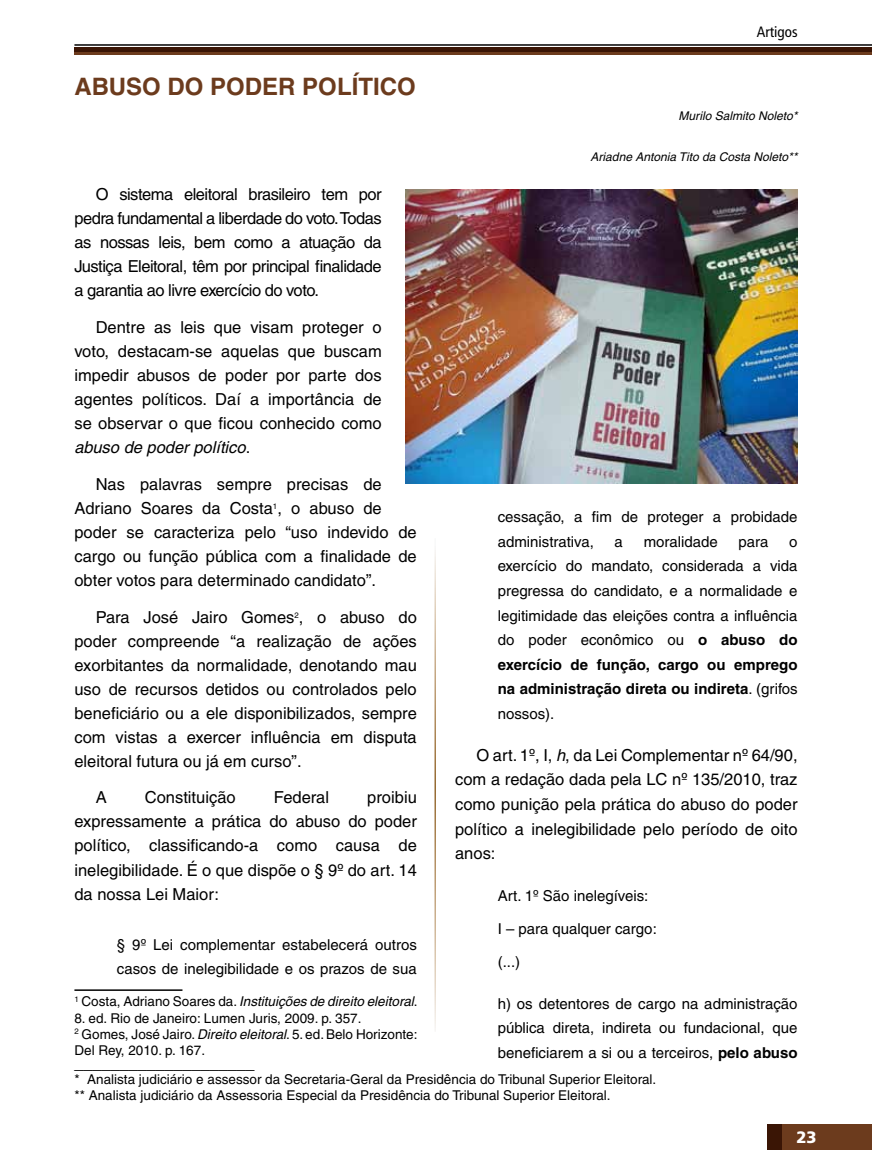
<style>
.page{position:relative;width:872px;height:1170px;background:#fff}
.page>*{position:absolute;margin:0;border:0;box-sizing:border-box;transform-origin:0 0}
.t1{font:700 24px "Helvetica";color:#6c3b1d}
.t2{font:18px "Times New Roman";color:#000}
.t3{font:16.5px/24px "Helvetica";color:#000;text-align:justify}
.t4{font:900 16.5px "Frutiger LT Std";color:#fff}
.t5{font:15px/24.6px "Helvetica";color:#000}
.t6{font:condensed 15px "Frutiger LT Std";color:#000}
.t7{font:13.5px/16.2px "Helvetica";color:#000}
.t8{font:italic 13.5px "Helvetica";color:#000}
.t9{font:italic 12px "Helvetica";color:#000}
.s1{font-style:italic}
.s2{font-style:normal}
.s3{font-weight:700}
</style>
<div class="page">
<div style="left:74px;top:47px;width:798px;height:6px;background:#3a1505"></div>
<hr style="left:74px;top:53px;width:798px;height:2px;background:#6c3b1d">
<div style="left:767px;top:1123px;width:16px;height:26px;background:#3a1505"></div>
<div style="left:782px;top:1123px;width:90px;height:26px;background:#6c3b1d"></div>
<hr style="left:74px;top:44px;width:798px;height:2px;background:#000">
<hr style="left:74px;top:989px;width:108px;height:1px;background:#000">
<img style="left:406px;top:190px;width:391px;height:293px">
<h1 class="t1" style="left:74px;top:72px;width:343px">ABUSO DO PODER POLÍTICO</h1>
<p class="t3" style="left:74px;top:182px;width:309px;text-indent:21px">O sistema eleitoral brasileiro tem por pedra fundamental a liberdade do voto. Todas as nossas leis, bem como a atuação da Justiça Eleitoral, têm por principal finalidade a garantia ao livre exercício do voto.</p>
<p class="t3" style="left:74px;top:315px;width:309px;text-indent:21px">Dentre as leis que visam proteger o voto, destacam-se aquelas que buscam impedir abusos de poder por parte dos agentes políticos. Daí a importância de se observar o que ficou conhecido como <span class="s1">abuso de poder político</span>.</p>
<p class="t3" style="left:74px;top:472px;width:344px;text-align:left;text-indent:21px">Nas palavras sempre precisas de Adriano Soares da Costa<sup>1</sup>, o abuso de poder se caracteriza pelo “uso indevido de cargo ou função pública com a finalidade de obter votos para determinado candidato”.</p>
<p class="t3" style="left:74px;top:604px;width:344px;text-indent:21px">Para José Jairo Gomes<sup>2</sup>, o abuso do poder compreende “a realização de ações exorbitantes da normalidade, denotando mau uso de recursos detidos ou controlados pelo beneficiário ou a ele disponibilizados, sempre com vistas a exercer influência em disputa eleitoral futura ou já em curso”.</p>
<p class="t3" style="left:96px;top:785px;width:13px">A</p>
<p class="t3" style="left:145px;top:785px;width:92px">Constituição</p>
<p class="t3" style="left:274px;top:785px;width:57px">Federal</p>
<p class="t3" style="left:74px;top:785px;width:344px;text-indent:293px">proibiu expressamente a prática do abuso do poder político, classificando-a como causa de inelegibilidade. É o que dispõe o § 9º do art. 14 da nossa Lei Maior:</p>
<p class="t5" style="left:117px;top:931px;width:301px">§ 9º Lei complementar estabelecerá outros casos de inelegibilidade e os prazos de sua</p>
<p class="t8" style="left:74px;top:993px;width:345px"><sup>1</sup> <span class="s2">Costa, Adriano Soares da.</span> Instituições de direito eleitoral<span class="s2">.</span></p>
<p class="t7" style="left:74px;top:1009px;width:344px">8. ed. Rio de Janeiro: Lumen Juris, 2009. p. 357.<br><sup>2</sup> Gomes, José Jairo. <span class="s1">Direito eleitoral</span>. 5. ed. Belo Horizonte:<br>Del Rey, 2010. p. 167.</p>
<p class="t6" style="left:756px;top:23px;width:42px">Artigos</p>
<p class="t9" style="left:678px;top:108px;width:120px">Murilo Salmito Noleto*</p>
<p class="t9" style="left:590px;top:150px;width:209px">Ariadne Antonia Tito da Costa Noleto**</p>
<p class="t5" style="left:497px;top:504px;width:301px">cessação, a fim de proteger a probidade administrativa,</p>
<p class="t5" style="left:614px;top:529px;width:10px">a</p>
<p class="t5" style="left:644px;top:529px;width:76px">moralidade</p>
<p class="t5" style="left:738px;top:529px;width:31px">para</p>
<p class="t5" style="left:497px;top:529px;width:301px;text-align:justify;text-indent:291px">o exercício do mandato, considerada a vida pregressa do candidato, e a normalidade e legitimidade das eleições contra a influência do poder econômico ou <span class="s3">o abuso do exercício de função, cargo ou emprego na administração direta ou indireta</span>. (grifos nossos).</p>
<p class="t3" style="left:455px;top:742px;width:344px;line-height:24.6px;text-indent:21px">O art. 1º, I, <span class="s1">h</span>, da Lei Complementar nº 64/90, com a redação dada pela LC nº 135/2010, traz como punição pela prática do abuso do poder político a inelegibilidade pelo período de oito anos:</p>
<p class="t5" style="left:497px;top:883px;width:152px">Art. 1º São inelegíveis:</p>
<p class="t5" style="left:497px;top:916px;width:161px">I – para qualquer cargo:</p>
<p class="t5" style="left:497px;top:949px;width:24px">(...)</p>
<p class="t5" style="left:497px;top:991px;width:301px;text-align:justify">h) os detentores de cargo na administração pública direta, indireta ou fundacional, que beneficiarem a si ou a terceiros, <span class="s3">pelo abuso</span></p>
<p class="t2" style="left:74px;top:1049px;width:181px">____________________</p>
<p class="t7" style="left:74px;top:1070px;width:583px">* Analista judiciário e assessor da Secretaria-Geral da Presidência do Tribunal Superior Eleitoral. ** Analista judiciário da Assessoria Especial da Presidência do Tribunal Superior Eleitoral.</p>
<p class="t4" style="left:796px;top:1127px;width:22px">23</p>
</div>
